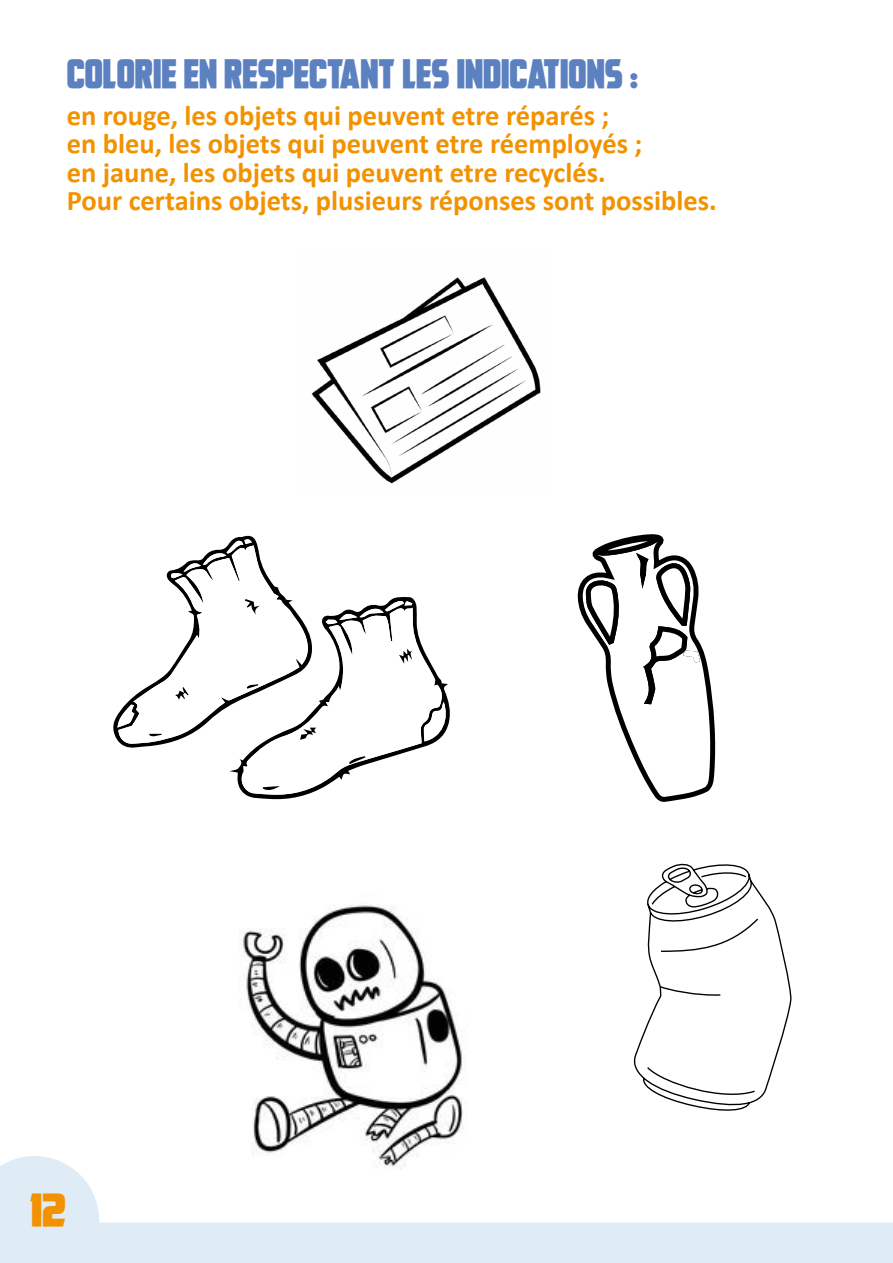
<style>
.page{position:relative;width:893px;height:1263px;background:#fff}
.page>*{position:absolute;margin:0;border:0;box-sizing:border-box;transform-origin:0 0}
.t1{font:32.25px "This Is The Future";color:#f39200;scale:1.16 1}
.t2{font:700 28.5px/28.5px "Calibri";color:#f39200}
.t3{font:28.5px "This Is The Future";color:#5c81c1}
</style>
<div class="page">
<svg style="left:0;top:1156px;width:893px;height:107px"></svg>
<svg style="left:633px;top:863px;width:159px;height:248px"></svg>
<img style="left:191px;top:904px;width:305px;height:274px">
<svg style="left:577px;top:534px;width:139px;height:268px"></svg>
<svg style="left:113px;top:535px;width:337px;height:261px"></svg>
<img style="left:311px;top:277px;width:230px;height:207px">
<p class="t3" style="left:67px;top:58px;width:573px">COLORIE EN RESPECTANT LES INDICATIONS :</p>
<p class="t2" style="left:67px;top:100px;width:652px">en rouge, les objets qui peuvent etre réparés ;<br>en bleu, les objets qui peuvent etre réemployés ;<br>en jaune, les objets qui peuvent etre recyclés.<br>Pour certains objets, plusieurs réponses sont possibles.</p>
<p class="t1" style="left:29px;top:1192px;width:33px">12</p>
</div>
